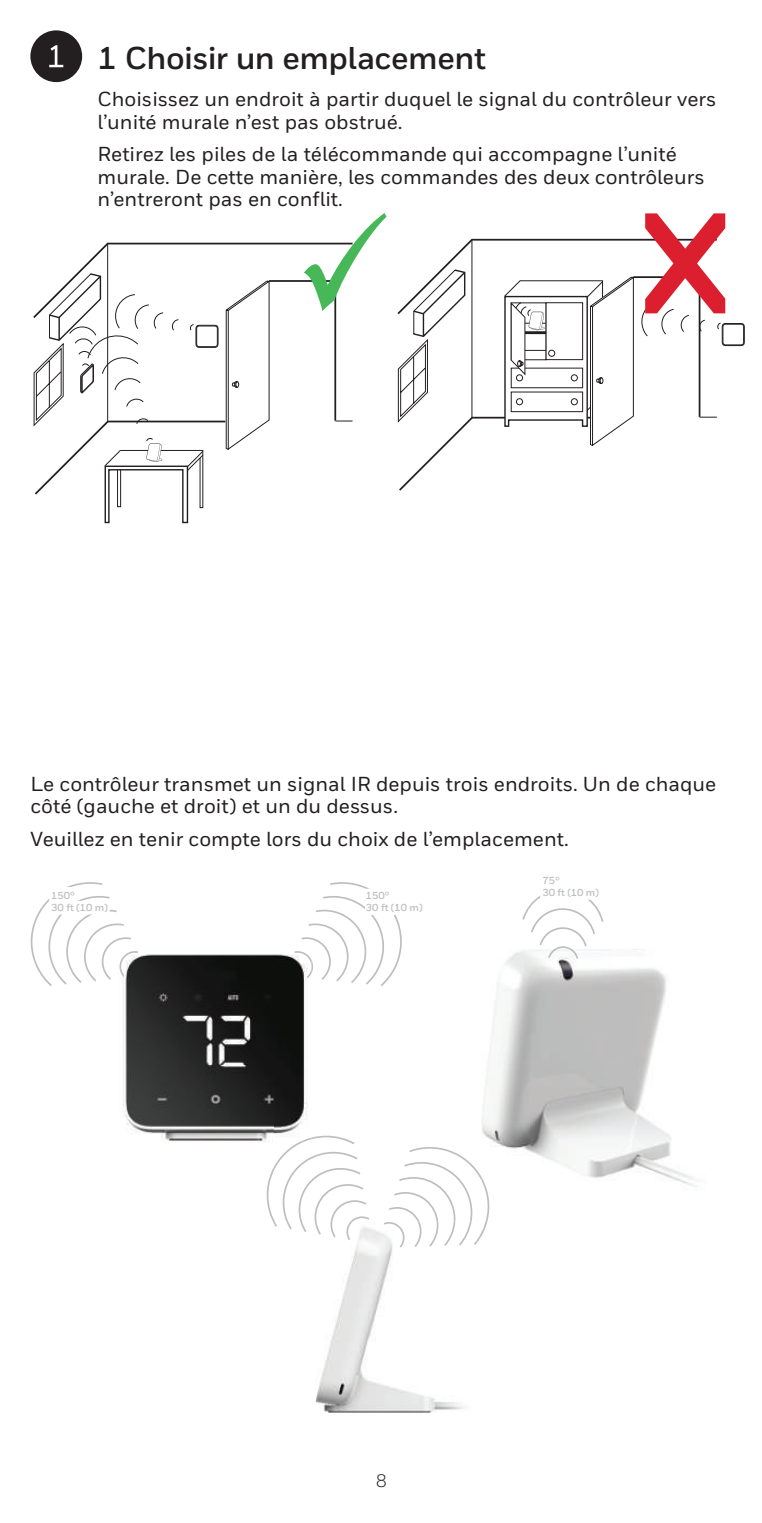
<style>
.page{position:relative;width:762px;height:1523px;background:#fff}
.page>*{position:absolute;margin:0;border:0;box-sizing:border-box;transform-origin:0 0}
.t1{font:700 31.5px "Honeywell Sans";letter-spacing:-.015em;color:#231f20}
.t2{font:500 20.25px/22.5px "Honeywell Sans";color:#231f20}
.t3{font:18px "Honeywell Sans";color:#231f20}
.t4{font:700 10.12px/12.2px "Honeywell Sans";color:#bdbec0}
.s1{color:#bdbebf}
</style>
<div class="page">
<svg style="left:78px;top:242px;width:147px;height:181px"></svg>
<svg style="left:399px;top:239px;width:104px;height:252px"></svg>
<svg style="left:397px;top:268px;width:69px;height:156px"></svg>
<svg style="left:33px;top:272px;width:185px;height:251px"></svg>
<svg style="left:301px;top:882px;width:101px;height:104px"></svg>
<div style="left:365px;top:889px;width:31px;height:25px;background:#fff"></div>
<svg style="left:31px;top:882px;width:100px;height:104px"></svg>
<div style="left:52px;top:891px;width:22px;height:8px;background:#fff"></div>
<div style="left:52px;top:903px;width:55px;height:9px;background:#fff"></div>
<img style="left:482px;top:949px;width:215px;height:238px">
<img style="left:548px;top:949px;width:30px;height:10px">
<svg style="left:522px;top:896px;width:81px;height:53px"></svg>
<div style="left:542px;top:889px;width:56px;height:8px;background:#fff"></div>
<img style="left:118px;top:947px;width:193px;height:196px">
<img style="left:294px;top:951px;width:17px;height:27px">
<img style="left:119px;top:951px;width:19px;height:27px">
<img style="left:316px;top:1228px;width:147px;height:185px">
<img style="left:316px;top:1232px;width:5px;height:3px">
<img style="left:330px;top:1232px;width:5px;height:5px">
<svg style="left:267px;top:1136px;width:102px;height:96px"></svg>
<img style="left:346px;top:1221px;width:6px;height:19px">
<svg style="left:389px;top:1147px;width:100px;height:98px"></svg>
<img style="left:414px;top:1221px;width:7px;height:26px">
<img style="left:383px;top:1222px;width:21px;height:25px">
<div style="left:30px;top:30px;width:52px;height:52px;background:#231f20;border-radius:50%"></div>
<svg style="left:49px;top:45px;width:14px;height:22px"></svg>
<svg style="left:503px;top:238px;width:241px;height:208px"></svg>
<svg style="left:225px;top:242px;width:128px;height:208px"></svg>
<h1 class="t1" style="left:98px;top:39px;width:390px">1 Choisir un emplacement</h1>
<p class="t2" style="left:98px;top:88px;width:620px">Choisissez un endroit à partir duquel le signal du contrôleur vers l’unité murale n’est pas obstrué.</p>
<p class="t2" style="left:98px;top:143px;width:608px">Retirez les piles de la télécommande qui accompagne l’unité murale. De cette manière, les commandes des deux contrôleurs n’entreront pas en conflit.</p>
<p class="t2" style="left:30px;top:773px;width:687px">Le contrôleur transmet un signal IR depuis trois endroits. Un de chaque côté (gauche et droit) et un du dessus.</p>
<p class="t2" style="left:30px;top:828px;width:539px">Veuillez en tenir compte lors du choix de l’emplacement.</p>
<p class="t4" style="left:51px;top:889px;width:58px">150°<br>30 ft (10 m)</p>
<p class="t4" style="left:366px;top:889px;width:58px">150°<br>30 ft (1<span class="s1">0 m)</span></p>
<p class="t4" style="left:542px;top:875px;width:58px">75°<br>30 ft (10 m)</p>
<p class="t3" style="left:376px;top:1470px;width:13px">8</p>
</div>
